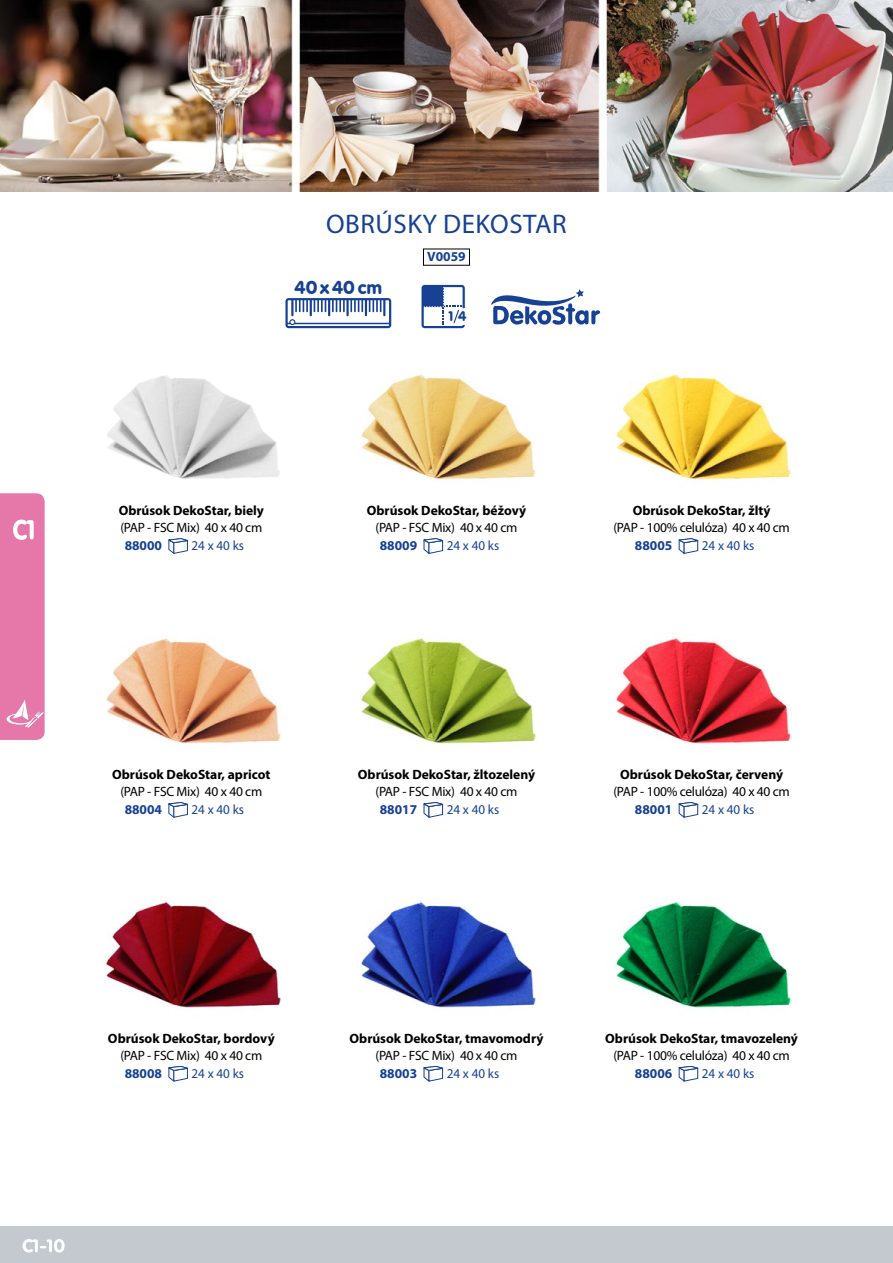
<style>
.page{position:relative;width:893px;height:1263px;background:#fff}
.page>*{position:absolute;margin:0;border:0;box-sizing:border-box;transform-origin:0 0}
.t1{font:27px "Myriad Pro";letter-spacing:.02em;color:#164194}
.t2{font:18px "VAG Rounded BT";letter-spacing:.08em;color:#164194}
.t3{font:700 13.5px "Myriad Pro";color:#000}
.t4{font:13.5px "Myriad Pro";letter-spacing:-.02em;color:#000}
.t5{font:13.5px "Myriad Pro";color:#164194}
.t6{font:700 13.5px "Myriad Pro";color:#164194}
.t7{font:13.5px "VAG Rounded BT";color:#164194}
</style>
<div class="page">
<div style="left:0;top:1226px;width:893px;height:37px;background:#c4c8cf"></div>
<img style="left:0;top:0;width:893px;height:191px">
<svg style="left:168px;top:538px;width:20px;height:16px"></svg>
<img style="left:107px;top:375px;width:173px;height:104px">
<svg style="left:168px;top:802px;width:20px;height:16px"></svg>
<img style="left:106px;top:638px;width:175px;height:106px">
<svg style="left:168px;top:1066px;width:20px;height:16px"></svg>
<img style="left:106px;top:901px;width:175px;height:107px">
<img style="left:361px;top:374px;width:175px;height:106px">
<svg style="left:423px;top:538px;width:21px;height:16px"></svg>
<img style="left:361px;top:638px;width:175px;height:107px">
<svg style="left:423px;top:802px;width:21px;height:16px"></svg>
<img style="left:361px;top:902px;width:175px;height:106px">
<svg style="left:423px;top:1066px;width:21px;height:16px"></svg>
<img style="left:616px;top:374px;width:175px;height:107px">
<svg style="left:678px;top:538px;width:21px;height:16px"></svg>
<img style="left:616px;top:638px;width:175px;height:106px">
<svg style="left:678px;top:802px;width:21px;height:16px"></svg>
<img style="left:615px;top:901px;width:177px;height:108px">
<svg style="left:678px;top:1066px;width:21px;height:16px"></svg>
<svg style="left:285px;top:298px;width:106px;height:30px"></svg>
<svg style="left:421px;top:285px;width:44px;height:43px"></svg>
<svg style="left:491px;top:289px;width:109px;height:36px"></svg>
<svg style="left:23px;top:1239px;width:42px;height:13px"></svg>
<svg style="left:0;top:493px;width:45px;height:247px;background:#e77ead"></svg>
<h1 class="t1" style="left:326px;top:207px;width:242px">OBRÚSKY DEKOSTAR</h1>
<h2 class="t2" style="left:294px;top:276px;width:89px">40x40cm</h2>
<p class="t6" style="left:427px;top:248px;width:40px">V0059</p>
<p class="t7" style="left:449px;top:308px;width:19px">1 4</p>
<p class="t3" style="left:119px;top:502px;width:147px">Obrúsok DekoStar, biely</p>
<p class="t4" style="left:120px;top:519px;width:143px">(PAP - FSC Mix) 40 x 40 cm</p>
<p class="t6" style="left:125px;top:537px;width:39px">88000</p>
<p class="t5" style="left:192px;top:537px;width:54px">24 x 40 ks</p>
<p class="t3" style="left:367px;top:502px;width:161px">Obrúsok DekoStar, béžový</p>
<p class="t6" style="left:380px;top:537px;width:39px">88009</p>
<p class="t5" style="left:447px;top:537px;width:54px">24 x 40 ks</p>
<p class="t4" style="left:375px;top:519px;width:143px">(PAP - FSC Mix) 40 x 40 cm</p>
<p class="t3" style="left:633px;top:502px;width:139px">Obrúsok DekoStar, žltý</p>
<p class="t6" style="left:635px;top:537px;width:39px">88005</p>
<p class="t5" style="left:702px;top:537px;width:54px">24 x 40 ks</p>
<p class="t4" style="left:613px;top:519px;width:178px">(PAP - 100% celulóza) 40 x 40 cm</p>
<p class="t3" style="left:112px;top:766px;width:160px">Obrúsok DekoStar, apricot</p>
<p class="t4" style="left:120px;top:783px;width:143px">(PAP - FSC Mix) 40 x 40 cm</p>
<p class="t6" style="left:125px;top:801px;width:39px">88004</p>
<p class="t5" style="left:192px;top:801px;width:54px">24 x 40 ks</p>
<p class="t3" style="left:358px;top:766px;width:179px">Obrúsok DekoStar, žltozelený</p>
<p class="t6" style="left:380px;top:801px;width:39px">88017</p>
<p class="t5" style="left:447px;top:801px;width:54px">24 x 40 ks</p>
<p class="t4" style="left:375px;top:783px;width:143px">(PAP - FSC Mix) 40 x 40 cm</p>
<p class="t3" style="left:620px;top:766px;width:164px">Obrúsok DekoStar, červený</p>
<p class="t6" style="left:635px;top:801px;width:39px">88001</p>
<p class="t5" style="left:702px;top:801px;width:54px">24 x 40 ks</p>
<p class="t4" style="left:613px;top:783px;width:178px">(PAP - 100% celulóza) 40 x 40 cm</p>
<p class="t3" style="left:108px;top:1029px;width:168px">Obrúsok DekoStar, bordový</p>
<p class="t4" style="left:120px;top:1047px;width:143px">(PAP - FSC Mix) 40 x 40 cm</p>
<p class="t6" style="left:125px;top:1064px;width:39px">88008</p>
<p class="t5" style="left:192px;top:1065px;width:54px">24 x 40 ks</p>
<p class="t3" style="left:350px;top:1029px;width:195px">Obrúsok DekoStar, tmavomodrý</p>
<p class="t6" style="left:380px;top:1064px;width:39px">88003</p>
<p class="t5" style="left:447px;top:1065px;width:54px">24 x 40 ks</p>
<p class="t4" style="left:375px;top:1047px;width:143px">(PAP - FSC Mix) 40 x 40 cm</p>
<p class="t3" style="left:605px;top:1029px;width:194px">Obrúsok DekoStar, tmavozelený</p>
<p class="t6" style="left:635px;top:1064px;width:39px">88006</p>
<p class="t5" style="left:702px;top:1065px;width:54px">24 x 40 ks</p>
<p class="t4" style="left:613px;top:1047px;width:178px">(PAP - 100% celulóza) 40 x 40 cm</p>
</div>
